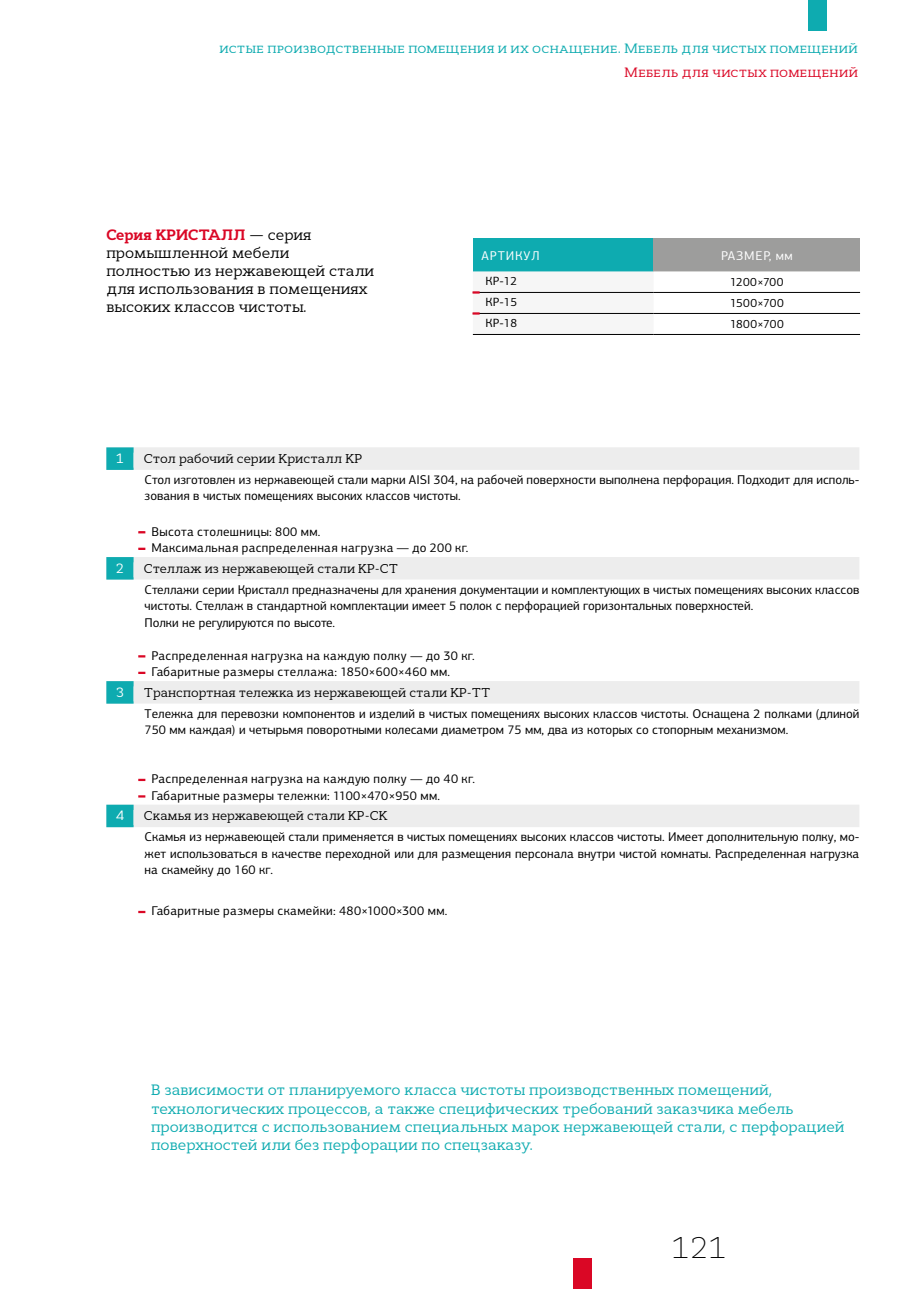
<style>
.page{position:relative;width:919px;height:1289px;background:#fff}
.page>*{position:absolute;margin:0;border:0;box-sizing:border-box;transform-origin:0 0}
.t1{font:200 30px "Cyntho Slab Pro";color:#000}
.t2{font:15px/18px "Cyntho Slab Pro";color:#0eabb0}
.t3{font:15px/18px "Cyntho Slab Pro";color:#000}
.t4{font:13.5px "Cyntho Slab Pro";letter-spacing:.01em;color:#0eabb0}
.t5{font:13.5px "Cyntho Slab Pro";letter-spacing:.01em;color:#da0725}
.t6{font:13.5px "Cyntho Slab Pro";color:#fff}
.t7{font:12.75px/16.5px "PF Centro Sans Pro";color:#000}
.t8{font:12.75px "PF Centro Sans Pro";letter-spacing:.03em;color:#000}
.t9{font:12.75px "Cyntho Slab Pro";color:#000}
.t10{font:12.75px "PF Centro Sans Pro";letter-spacing:.025em;color:#000}
.t11{font:12.75px "PF Centro Sans Pro";letter-spacing:.065em;color:#fff}
.t12{font:12px "PF Centro Sans Pro";color:#000}
.s1{font-weight:700;color:#da0725}
.s2{color:#da0725}
</style>
<div class="page">
<div style="left:808px;top:0;width:18px;height:31px;background:#0eabb0"></div>
<div style="left:573px;top:1258px;width:18px;height:30px;background:#da0725"></div>
<div style="left:106px;top:447px;width:753px;height:23px;background:#ededed"></div>
<div style="left:106px;top:447px;width:28px;height:23px;background:#0eabb0"></div>
<div style="left:106px;top:557px;width:753px;height:22px;background:#ededed"></div>
<div style="left:106px;top:557px;width:28px;height:22px;background:#0eabb0"></div>
<div style="left:106px;top:681px;width:753px;height:22px;background:#ededed"></div>
<div style="left:106px;top:681px;width:28px;height:22px;background:#0eabb0"></div>
<div style="left:106px;top:804px;width:753px;height:23px;background:#ededed"></div>
<div style="left:106px;top:804px;width:28px;height:23px;background:#0eabb0"></div>
<div style="left:473px;top:238px;width:180px;height:33px;background:#0eabb0"></div>
<div style="left:653px;top:238px;width:207px;height:33px;background:#9d9d9c"></div>
<svg style="left:473px;top:271px;width:387px;height:63px"></svg>
<hr style="left:473px;top:292px;width:180px;height:1px;background:#000">
<hr style="left:653px;top:292px;width:207px;height:1px;background:#000">
<hr style="left:473px;top:313px;width:180px;height:1px;background:#000">
<hr style="left:653px;top:313px;width:207px;height:1px;background:#000">
<hr style="left:473px;top:334px;width:180px;height:1px;background:#000">
<hr style="left:653px;top:334px;width:207px;height:1px;background:#000">
<p class="t4" style="left:219px;top:40px;width:639px">истые производственные помещения и их оснащение. Мебель для чистых помещений</p>
<p class="t3" style="left:106px;top:226px;width:269px"><span class="s1">Серия КРИСТАЛЛ</span> — серия промышленной мебели полностью из нержавеющей стали для использования в помещениях высоких классов чистоты.</p>
<p class="t5" style="left:624px;top:64px;width:235px">Мебель для чистых помещений</p>
<p class="t11" style="left:481px;top:248px;width:59px">АРТИКУЛ</p>
<p class="t11" style="left:721px;top:248px;width:73px">РАЗМЕР, мм</p>
<p class="t12" style="left:485px;top:274px;width:33px">КР-12</p>
<p class="t12" style="left:730px;top:275px;width:55px">1200×700</p>
<p class="t12" style="left:485px;top:295px;width:33px">КР-15</p>
<p class="t12" style="left:730px;top:296px;width:55px">1500×700</p>
<p class="t12" style="left:485px;top:316px;width:33px">КР-18</p>
<p class="t12" style="left:730px;top:317px;width:55px">1800×700</p>
<p class="t6" style="left:116px;top:450px;width:9px">1</p>
<p class="t9" style="left:144px;top:450px;width:220px">Стол рабочий серии Кристалл КР</p>
<p class="t7" style="left:145px;top:471px;width:716px">Стол изготовлен из нержавеющей стали марки AISI 304, на рабочей поверхности выполнена перфорация. Подходит для исполь&shy;зования в чистых помещениях высоких классов чистоты.</p>
<p class="t10" style="left:145px;top:523px;width:177px"><span class="s2">–</span> Высота столешницы: 800 мм.</p>
<p class="t10" style="left:145px;top:540px;width:325px"><span class="s2">–</span> Максимальная распределенная нагрузка — до 200 кг.</p>
<p class="t6" style="left:116px;top:559px;width:9px">2</p>
<p class="t9" style="left:144px;top:560px;width:256px">Стеллаж из нержавеющей стали КР-СТ</p>
<p class="t7" style="left:145px;top:581px;width:716px">Стеллажи серии Кристалл предназначены для хранения документации и комплектующих в чистых помещениях высоких классов чистоты. Стеллаж в стандартной комплектации имеет 5 полок с перфорацией горизонтальных поверхностей.<br>Полки не регулируются по высоте.</p>
<p class="t10" style="left:145px;top:647px;width:331px"><span class="s2">–</span> Распределенная нагрузка на каждую полку — до 30 кг.</p>
<p class="t8" style="left:145px;top:664px;width:306px"><span class="s2">–</span> Габаритные размеры стеллажа: 1850×600×460 мм.</p>
<p class="t6" style="left:116px;top:683px;width:9px">3</p>
<p class="t9" style="left:144px;top:684px;width:348px">Транспортная тележка из нержавеющей стали КР-ТТ</p>
<p class="t7" style="left:145px;top:705px;width:716px">Тележка для перевозки компонентов и изделий в чистых помещениях высоких классов чистоты. Оснащена 2 полками (длиной<br>750 мм каждая) и четырьмя поворотными колесами диаметром 75 мм, два из которых со стопорным механизмом.</p>
<p class="t8" style="left:145px;top:771px;width:331px"><span class="s2">–</span> Распределенная нагрузка на каждую полку — до 40 кг.</p>
<p class="t8" style="left:145px;top:787px;width:296px"><span class="s2">–</span> Габаритные размеры тележки: 1100×470×950 мм.</p>
<p class="t6" style="left:116px;top:807px;width:10px">4</p>
<p class="t9" style="left:144px;top:808px;width:245px">Скамья из нержавеющей стали КР-СК</p>
<p class="t7" style="left:145px;top:828px;width:716px;text-align:justify">Скамья из нержавеющей стали применяется в чистых помещениях высоких классов чистоты. Имеет дополнительную полку, мо&shy;жет использоваться в качестве переходной или для размещения персонала внутри чистой комнаты. Распределенная нагрузка на скамейку до 160 кг.</p>
<p class="t8" style="left:145px;top:903px;width:304px"><span class="s2">–</span> Габаритные размеры скамейки: 480×1000×300 мм.</p>
<p class="t2" style="left:151px;top:1081px;width:695px">В зависимости от планируемого класса чистоты производственных помещений, технологических процессов, а также специфических требований заказчика мебель производится с использованием специальных марок нержавеющей стали, с перфорацией поверхностей или без перфорации по спецзаказу.</p>
<h1 class="t1" style="left:672px;top:1228px;width:55px">121</h1>
</div>
